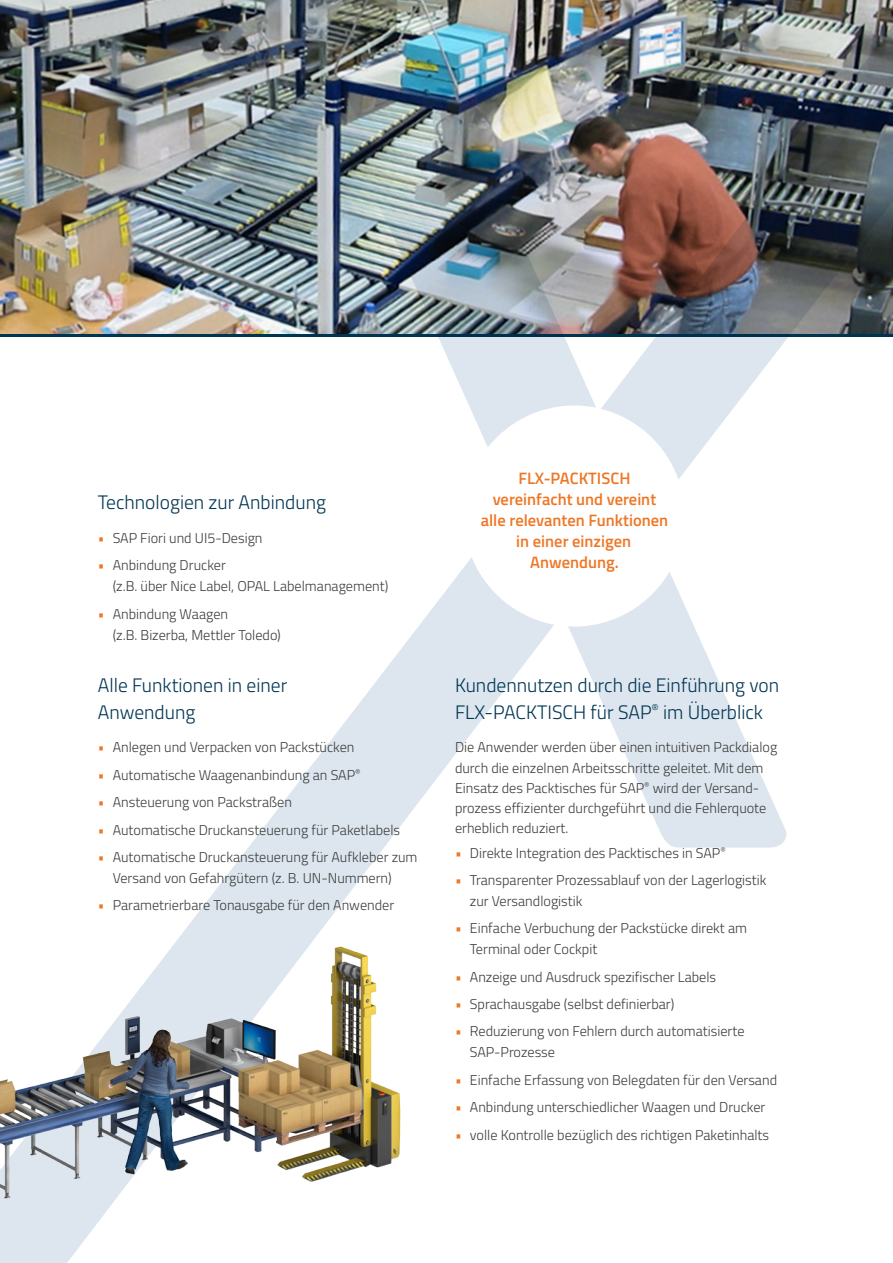
<style>
.page{position:relative;width:893px;height:1263px;background:#fff}
.page>*{position:absolute;margin:0;border:0;box-sizing:border-box;transform-origin:0 0}
.t1{font:300 19.5px/27px "Titillium Web";color:#003552}
.t2{font:600 16.5px/21px "Titillium Web";color:#ee7726;text-align:center}
.t3{font:300 14.25px/21px "Titillium Web";color:#3c3c3b}
.s1{color:#ee7726}
</style>
<div class="page">
<img style="left:174px;top:0;width:427px;height:335px">
<img style="left:0;top:0;width:174px;height:335px">
<hr style="left:0;top:335px;width:893px;height:2px;background:#003552">
<img style="left:601px;top:0;width:292px;height:479px">
<img style="left:373px;top:182px;width:223px;height:265px">
<svg style="left:568px;top:572px;width:218px;height:276px"></svg>
<svg style="left:0;top:557px;width:554px;height:706px"></svg>
<img style="left:0;top:939px;width:410px;height:266px">
<h1 class="t1" style="left:98px;top:488px;width:230px">Technologien zur Anbindung</h1>
<p class="t3" style="left:98px;top:527px;width:166px"><span class="s1">•</span> SAP Fiori und UI5-Design</p>
<p class="t3" style="left:113px;top:554px;width:277px;text-indent:-15px"><span class="s1">•</span> Anbindung Drucker<br>(z.B. über Nice Label, OPAL Labelmanagement)</p>
<p class="t3" style="left:113px;top:603px;width:170px;text-indent:-15px"><span class="s1">•</span> Anbindung Waagen<br>(z.B. Bizerba, Mettler Toledo)</p>
<h1 class="t1" style="left:98px;top:670px;width:191px">Alle Funktionen in einer<br>Anwendung</h1>
<p class="t3" style="left:98px;top:736px;width:258px"><span class="s1">•</span> Anlegen und Verpacken von Packstücken</p>
<p class="t3" style="left:98px;top:763px;width:264px"><span class="s1">•</span> Automatische Waagenanbindung an SAP<sup>®</sup></p>
<p class="t3" style="left:98px;top:791px;width:196px"><span class="s1">•</span> Ansteuerung von Packstraßen</p>
<p class="t3" style="left:98px;top:818px;width:304px"><span class="s1">•</span> Automatische Druckansteuerung für Paketlabels</p>
<p class="t3" style="left:113px;top:846px;width:306px;text-indent:-15px"><span class="s1">•</span> Automatische Druckansteuerung für Aufkleber zum<br>Versand von Gefahrgütern (z. B. UN-Nummern)</p>
<p class="t3" style="left:98px;top:894px;width:298px"><span class="s1">•</span> Parametrierbare Tonausgabe für den Anwender</p>
<p class="t2" style="left:481px;top:467px;width:189px">FLX-PACKTISCH vereinfacht und vereint alle relevanten Funktionen in einer einzigen<br>Anwendung.</p>
<h1 class="t1" style="left:455px;top:670px;width:326px">Kundennutzen durch die Einführung von<br>FLX-PACKTISCH für SAP<sup>®</sup> im Überblick</h1>
<p class="t3" style="left:455px;top:736px;width:324px;line-height:20.2px">Die Anwender werden über einen intuitiven Packdialog durch die einzelnen Arbeitsschritte geleitet. Mit dem Einsatz des Packtisches für SAP<sup>®</sup> wird der Versand&shy;prozess effizienter durchgeführt und die Fehlerquote erheblich reduziert.</p>
<p class="t3" style="left:455px;top:841px;width:272px"><span class="s1">•</span> Direkte Integration des Packtisches in SAP<sup>®</sup></p>
<p class="t3" style="left:470px;top:869px;width:298px;text-indent:-15px"><span class="s1">•</span> Transparenter Prozessablauf von der Lagerlogistik zur Versandlogistik</p>
<p class="t3" style="left:470px;top:917px;width:279px;text-indent:-15px"><span class="s1">•</span> Einfache Verbuchung der Packstücke direkt am<br>Terminal oder Cockpit</p>
<p class="t3" style="left:455px;top:965px;width:263px"><span class="s1">•</span> Anzeige und Ausdruck spezifischer Labels</p>
<p class="t3" style="left:455px;top:993px;width:221px"><span class="s1">•</span> Sprachausgabe (selbst definierbar)</p>
<p class="t3" style="left:470px;top:1020px;width:276px;text-indent:-15px"><span class="s1">•</span> Reduzierung von Fehlern durch automatisierte<br>SAP-Prozesse</p>
<p class="t3" style="left:455px;top:1069px;width:324px"><span class="s1">•</span> Einfache Erfassung von Belegdaten für den Versand</p>
<p class="t3" style="left:455px;top:1096px;width:312px"><span class="s1">•</span> Anbindung unterschiedlicher Waagen und Drucker</p>
<p class="t3" style="left:455px;top:1123px;width:316px"><span class="s1">•</span> volle Kontrolle bezüglich des richtigen Paketinhalts</p>
</div>
